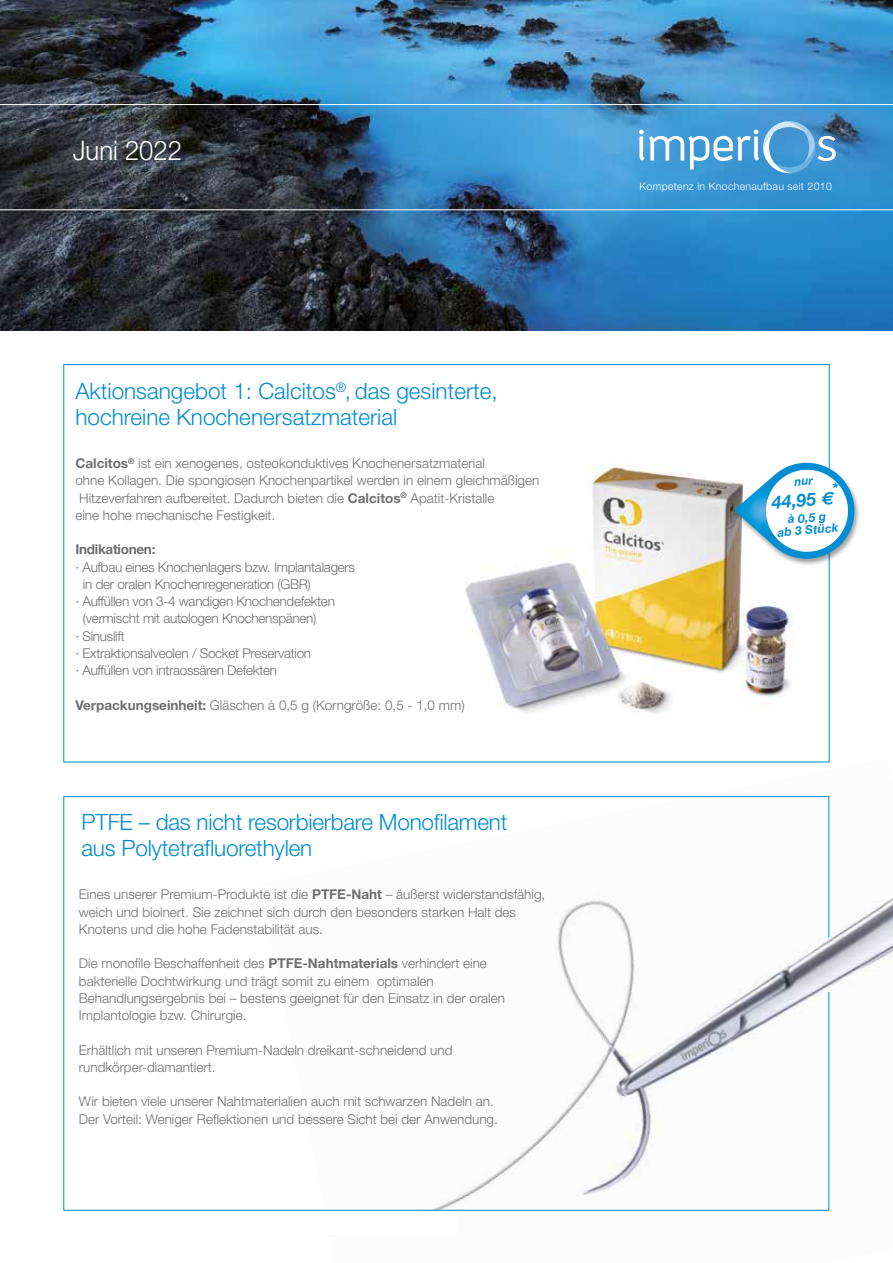
<style>
.page{position:relative;width:893px;height:1263px;background:#fff}
.page>*{position:absolute;margin:0;border:0;box-sizing:border-box;transform-origin:0 0}
.t1{font:300 27px "Helvetica Neue LT";color:#fff;scale:.95 1}
.t2{font:300 22.5px/25.8px "Helvetica Neue LT";color:#008dd1}
.t3{font:italic 700 18px "Helvetica Neue LT";color:#008dd1;scale:.95 1}
.t4{font:300 13.5px/17.2px "Helvetica Neue LT";color:#706f6f}
.t5{font:300 13.5px "Helvetica Neue LT";letter-spacing:-.02em;color:#706f6f}
.t6{font:700 13.5px "Helvetica Neue LT";letter-spacing:-.02em;color:#706f6f}
.t7{font:italic 700 12px/12.5px "Helvetica Neue LT";color:#008dd1;text-align:center}
.t8{font:300 10.5px "Helvetica Neue LT";letter-spacing:.03em;color:#fff}
.s1{font-weight:700}
.s2{font-family:"Euro Sans"}
</style>
<div class="page">
<img style="left:465px;top:463px;width:329px;height:251px">
<img style="left:259px;top:758px;width:634px;height:453px">
<img style="left:0;top:0;width:893px;height:330px">
<hr style="left:0;top:104px;width:893px;height:1px;background:#fff">
<hr style="left:0;top:209px;width:893px;height:1px;background:#fff">
<svg style="left:639px;top:121px;width:197px;height:52px;background:#62a9d9"></svg>
<div style="left:732px;top:462px;width:129px;height:105px;background:#000;opacity:.38"></div>
<svg style="left:63px;top:796px;width:766px;height:415px"></svg>
<svg style="left:734px;top:463px;width:121px;height:96px"></svg>
<h1 class="t1" style="left:73px;top:134px;width:117px">Juni 2022</h1>
<h2 class="t2" style="left:75px;top:378px;width:424px">Aktionsangebot 1: Calcitos<sup>®</sup>, das gesinterte, hochreine Knochenersatzmaterial</h2>
<p class="t4" style="left:75px;top:454px;width:465px"><span class="s1">Calcitos</span><sup>®</sup> ist ein xenogenes, osteokonduktives Knochenersatzmaterial<br>ohne Kollagen. Die spongiosen Knochenpartikel werden in einem gleichmäßigen Hitzeverfahren aufbereitet. Dadurch bieten die <span class="s1">Calcitos</span><sup>®</sup> Apatit-Kristalle<br>eine hohe mechanische Festigkeit.</p>
<p class="t6" style="left:75px;top:541px;width:81px">Indikationen:</p>
<p class="t5" style="left:75px;top:558px;width:281px">· Aufbau eines Knochenlagers bzw. Implantalagers</p>
<p class="t5" style="left:83px;top:576px;width:229px">in der oralen Knochenregeneration (GBR)</p>
<p class="t5" style="left:75px;top:593px;width:261px">· Auffüllen von 3-4 wandigen Knochendefekten</p>
<p class="t5" style="left:83px;top:610px;width:235px">(vermischt mit autologen Knochenspänen)</p>
<p class="t5" style="left:75px;top:627px;width:51px">· Sinuslift</p>
<p class="t5" style="left:75px;top:645px;width:237px">· Extraktionsalveolen / Socket Preservation</p>
<p class="t5" style="left:75px;top:662px;width:203px">· Auffüllen von intraossären Defekten</p>
<p class="t4" style="left:75px;top:696px;width:391px"><span class="s1">Verpackungseinheit:</span> Gläschen à 0,5 g (Korngröße: 0,5 - 1,0 mm)</p>
<h2 class="t2" style="left:82px;top:809px;width:427px">PTFE – das nicht resorbierbare Monofilament aus Polytetrafluorethylen</h2>
<p class="t4" style="left:79px;top:886px;width:468px">Eines unserer Premium-Produkte ist die <span class="s1">PTFE-Naht</span> – äußerst widerstandsfähig, weich und bioinert. Sie zeichnet sich durch den besonders starken Halt des<br>Knotens und die hohe Fadenstabilität aus.</p>
<p class="t4" style="left:79px;top:955px;width:428px">Die monofile Beschaffenheit des <span class="s1">PTFE-Nahtmaterials</span> verhindert eine bakterielle Dochtwirkung und trägt somit zu einem optimalen Behandlungsergebnis bei – bestens geeignet für den Einsatz in der oralen Implantologie bzw. Chirurgie.</p>
<p class="t4" style="left:79px;top:1041px;width:375px">Erhältlich mit unseren Premium-Nadeln dreikant-schneidend und rundkörper-diamantiert.</p>
<p class="t4" style="left:79px;top:1093px;width:420px">Wir bieten viele unserer Nahtmaterialien auch mit schwarzen Nadeln an.<br>Der Vorteil: Weniger Reflektionen und bessere Sicht bei der Anwendung.</p>
<p class="t8" style="left:639px;top:180px;width:194px">Kompetenz in Knochenaufbau seit 2010</p>
<h3 class="t3" style="left:771px;top:491px;width:67px;rotate:-5deg">44,95 <span class="s2">E</span></h3>
<p class="t7" style="left:776px;top:514px;width:63px;rotate:-5deg">à 0,5 g<br>ab 3 Stück</p>
</div>
